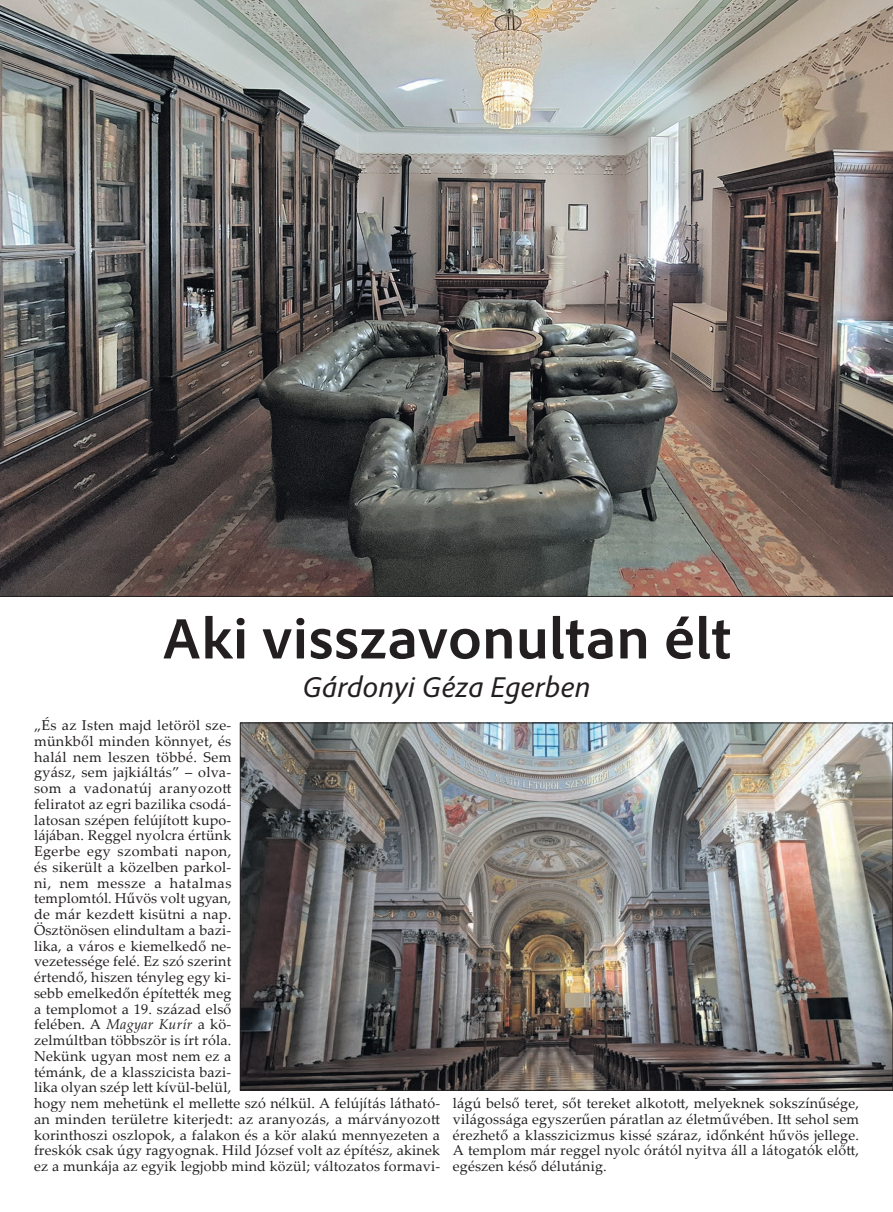
<style>
.page{position:relative;width:893px;height:1212px;background:#fff}
.page>*{position:absolute;margin:0;border:0;box-sizing:border-box;transform-origin:0 0}
.t1{font:700 60px "Adobe Clean";color:#231f20}
.t2{font:italic 30px "Adobe Clean";color:#231f20}
.t3{font:14.25px/15.8px "Palatino Linotype";letter-spacing:.015em;color:#231f20}
.s1{font-style:italic}
</style>
<div class="page">
<img style="left:0;top:0;width:893px;height:597px">
<img style="left:242px;top:724px;width:649px;height:365px">
<h1 class="t1" style="left:162px;top:601px;width:571px">Aki visszavonultan élt</h1>
<h2 class="t2" style="left:302px;top:669px;width:290px">Gárdonyi Géza Egerben</h2>
<p class="t3" style="left:34px;top:717px;width:408px">„És az Isten majd letöröl sze-<br>münkből minden könnyet, és<br>halál nem leszen többé. Sem<br>gyász, sem jajkiáltás” – olva-<br>som a vadonatúj aranyozott<br>feliratot az egri bazilika csodá-<br>latosan szépen felújított kupo-<br>lájában. Reggel nyolcra értünk<br>Egerbe egy szombati napon,<br>és sikerült a közelben parkol-<br>ni, nem messze a hatalmas<br>templomtól. Hűvös volt ugyan,<br>de már kezdett kisütni a nap.<br>Ösztönösen elindultam a bazi-<br>lika, a város e kiemelkedő ne-<br>vezetessége felé. Ez szó szerint<br>értendő, hiszen tényleg egy ki-<br>sebb emelkedőn építették meg<br>a templomot a 19. század első<br>felében. A <span class="s1">Magyar Kurír</span> a kö-<br>zelmúltban többször is írt róla.<br>Nekünk ugyan most nem ez a<br>témánk, de a klasszicista bazi-<br>lika olyan szép lett kívül-belül,<br>hogy nem mehetünk el mellette szó nélkül. A felújítás látható&shy;an minden területre kiterjedt: az aranyozás, a márványozott korinthoszi oszlopok, a falakon és a kör alakú mennyezeten a freskók csak úgy ragyognak. Hild József volt az építész, akinek ez a munkája az egyik legjobb mind közül; változatos formavi-</p>
<p class="t3" style="left:453px;top:1095px;width:408px;text-align:justify">lágú belső teret, sőt tereket alkotott, melyeknek sokszínűsége, világossága egyszerűen páratlan az életművében. Itt sehol sem érezhető a klasszicizmus kissé száraz, időnként hűvös jellege.<br>A templom már reggel nyolc órától nyitva áll a látogatók előtt, egészen késő délutánig.</p>
</div>
